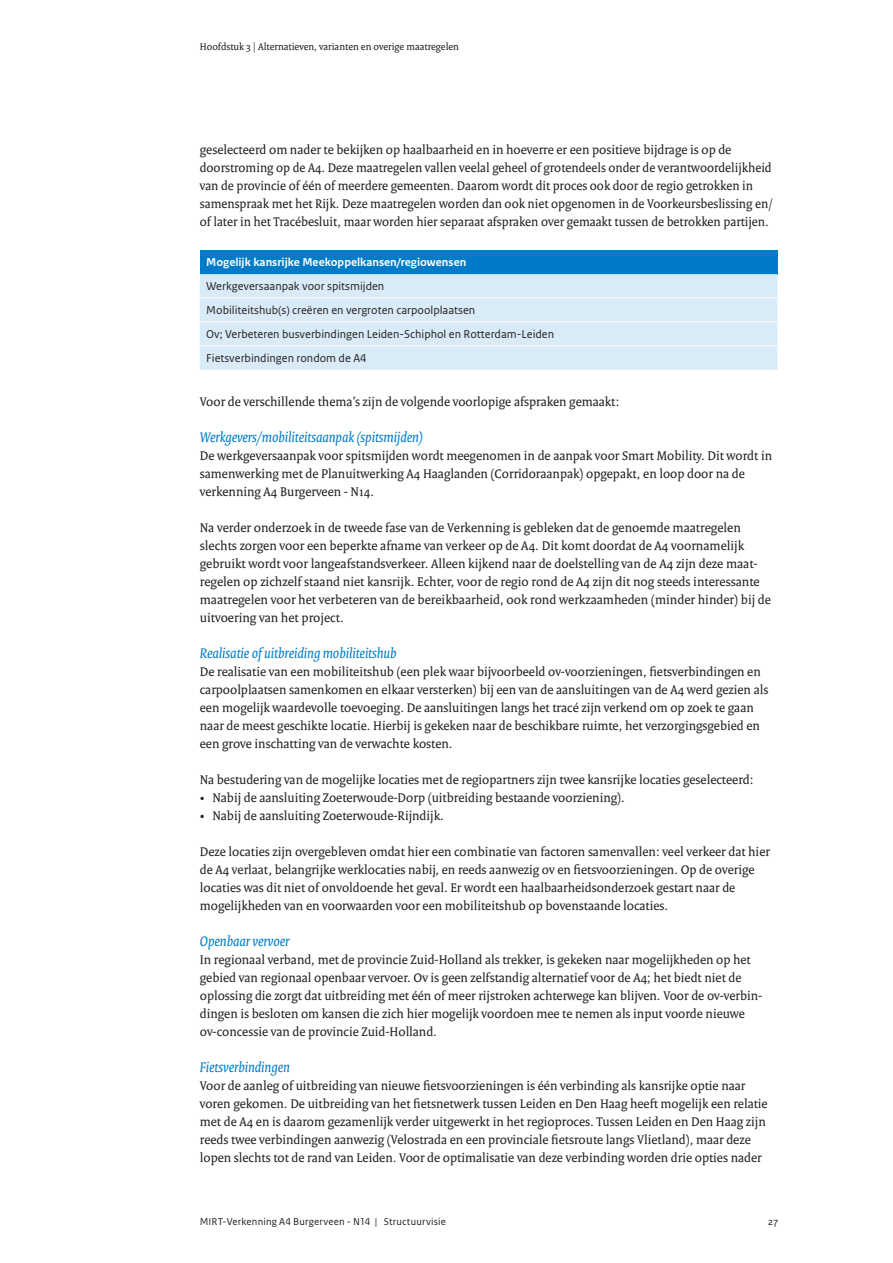
<style>
.page{position:relative;width:893px;height:1263px;background:#fff}
.page>*{position:absolute;margin:0;border:0;box-sizing:border-box;transform-origin:0 0}
._08_RO_Alineakop{font:italic 15px "Rijksoverheid Serif";color:#007bc7}
._06_RO_Broodtekst{font:13.5px/18px "Rijksoverheid Serif";color:#231f20}
._16_RO_Tabel_Broodte{font:12px "Rijksoverheid Sans Text";color:#231f20}
._15_RO_Tabel_Kop{font:700 12px "Rijksoverheid Sans Text";color:#fff}
.t1{font:10.5px "Rijksoverheid Serif";color:#231f20}
.t2{font:10.5px "Rijksoverheid Sans Text";letter-spacing:.015em;color:#231f20}
</style>
<div class="page">
<div style="left:200px;top:250px;width:577px;height:24px;background:#007bc7"></div>
<div style="left:200px;top:274px;width:577px;height:96px;background:#d9ebf7"></div>
<hr style="left:200px;top:297px;width:577px;height:1px;background:#fff">
<hr style="left:200px;top:321px;width:577px;height:1px;background:#fff">
<hr style="left:200px;top:345px;width:577px;height:1px;background:#fff">
<p class="t1" style="left:200px;top:41px;width:261px">Hoofdstuk 3 | Alternatieven, varianten en overige maatregelen</p>
<p class="_06_RO_Broodtekst" style="left:200px;top:141px;width:574px">geselecteerd om nader te bekijken op haalbaarheid en in hoeverre er een positieve bijdrage is op de doorstroming op de A4. Deze maatregelen vallen veelal geheel of grotendeels onder de verantwoordelijkheid van de provincie of één of meerdere gemeenten. Daarom wordt dit proces ook door de regio getrokken in samenspraak met het Rijk. Deze maatregelen worden dan ook niet opgenomen in de Voorkeursbeslissing en/ of later in het Tracébesluit, maar worden hier separaat afspraken over gemaakt tussen de betrokken partijen.</p>
<p class="_15_RO_Tabel_Kop" style="left:206px;top:255px;width:262px">Mogelijk kansrijke Meekoppelkansen/regiowensen</p>
<p class="_16_RO_Tabel_Broodte" style="left:206px;top:279px;width:180px">Werkgeversaanpak voor spitsmijden</p>
<p class="_16_RO_Tabel_Broodte" style="left:206px;top:303px;width:271px">Mobiliteitshub(s) creëren en vergroten carpoolplaatsen</p>
<p class="_16_RO_Tabel_Broodte" style="left:206px;top:327px;width:349px">Ov; Verbeteren busverbindingen Leiden-Schiphol en Rotterdam-Leiden</p>
<p class="_16_RO_Tabel_Broodte" style="left:206px;top:351px;width:162px">Fietsverbindingen rondom de A4</p>
<p class="_06_RO_Broodtekst" style="left:200px;top:393px;width:421px">Voor de verschillende thema’s zijn de volgende voorlopige afspraken gemaakt:</p>
<h3 class="_08_RO_Alineakop" style="left:200px;top:428px;width:225px">Werkgevers/mobiliteitsaanpak (spitsmijden)</h3>
<p class="_06_RO_Broodtekst" style="left:200px;top:447px;width:574px">De werkgeversaanpak voor spitsmijden wordt meegenomen in de aanpak voor Smart Mobility. Dit wordt in samenwerking met de Planuitwerking A4 Haaglanden (Corridoraanpak) opgepakt, en loop door na de verkenning A4 Burgerveen - N14.</p>
<p class="_06_RO_Broodtekst" style="left:200px;top:519px;width:573px">Na verder onderzoek in de tweede fase van de Verkenning is gebleken dat de genoemde maatregelen slechts zorgen voor een beperkte afname van verkeer op de A4. Dit komt doordat de A4 voornamelijk gebruikt wordt voor langeafstandsverkeer. Alleen kijkend naar de doelstelling van de A4 zijn deze maat&shy;regelen op zichzelf staand niet kansrijk. Echter, voor de regio rond de A4 zijn dit nog steeds interessante maatregelen voor het verbeteren van de bereikbaarheid, ook rond werkzaamheden (minder hinder) bij de uitvoering van het project.</p>
<h3 class="_08_RO_Alineakop" style="left:200px;top:644px;width:198px">Realisatie of uitbreiding mobiliteitshub</h3>
<p class="_06_RO_Broodtekst" style="left:200px;top:663px;width:570px">De realisatie van een mobiliteitshub (een plek waar bijvoorbeeld ov-voorzieningen, fietsverbindingen en carpoolplaatsen samenkomen en elkaar versterken) bij een van de aansluitingen van de A4 werd gezien als een mogelijk waardevolle toevoeging. De aansluitingen langs het tracé zijn verkend om op zoek te gaan naar de meest geschikte locatie. Hierbij is gekeken naar de beschikbare ruimte, het verzorgingsgebied en een grove inschatting van de verwachte kosten.</p>
<p class="_06_RO_Broodtekst" style="left:200px;top:771px;width:555px">Na bestudering van de mogelijke locaties met de regiopartners zijn twee kansrijke locaties geselecteerd:</p>
<p class="_06_RO_Broodtekst" style="left:200px;top:789px;width:427px">• Nabij de aansluiting Zoeterwoude-Dorp (uitbreiding bestaande voorziening).</p>
<p class="_06_RO_Broodtekst" style="left:200px;top:807px;width:246px">• Nabij de aansluiting Zoeterwoude-Rijndijk.</p>
<p class="_06_RO_Broodtekst" style="left:200px;top:843px;width:572px">Deze locaties zijn overgebleven omdat hier een combinatie van factoren samenvallen: veel verkeer dat hier de A4 verlaat, belangrijke werklocaties nabij, en reeds aanwezig ov en fietsvoorzieningen. Op de overige locaties was dit niet of onvoldoende het geval. Er wordt een haalbaarheidsonderzoek gestart naar de mogelijkheden van en voorwaarden voor een mobiliteitshub op bovenstaande locaties.</p>
<h3 class="_08_RO_Alineakop" style="left:200px;top:932px;width:91px">Openbaar vervoer</h3>
<p class="_06_RO_Broodtekst" style="left:200px;top:951px;width:564px">In regionaal verband, met de provincie Zuid-Holland als trekker, is gekeken naar mogelijkheden op het gebied van regionaal openbaar vervoer. Ov is geen zelfstandig alternatief voor de A4; het biedt niet de oplossing die zorgt dat uitbreiding met één of meer rijstroken achterwege kan blijven. Voor de ov-verbin&shy;dingen is besloten om kansen die zich hier mogelijk voordoen mee te nemen als input voorde nieuwe ov-concessie van de provincie Zuid-Holland.</p>
<h3 class="_08_RO_Alineakop" style="left:200px;top:1058px;width:92px">Fietsverbindingen</h3>
<p class="_06_RO_Broodtekst" style="left:200px;top:1077px;width:569px">Voor de aanleg of uitbreiding van nieuwe fietsvoorzieningen is één verbinding als kansrijke optie naar voren gekomen. De uitbreiding van het fietsnetwerk tussen Leiden en Den Haag heeft mogelijk een relatie met de A4 en is daarom gezamenlijk verder uitgewerkt in het regioproces. Tussen Leiden en Den Haag zijn reeds twee verbindingen aanwezig (Velostrada en een provinciale fietsroute langs Vlietland), maar deze lopen slechts tot de rand van Leiden. Voor de optimalisatie van deze verbinding worden drie opties nader</p>
<p class="t2" style="left:200px;top:1215px;width:248px">MIRT-Verkenning A4 Burgerveen - N14 | Structuurvisie</p>
<p class="t2" style="left:768px;top:1215px;width:11px">27</p>
</div>
